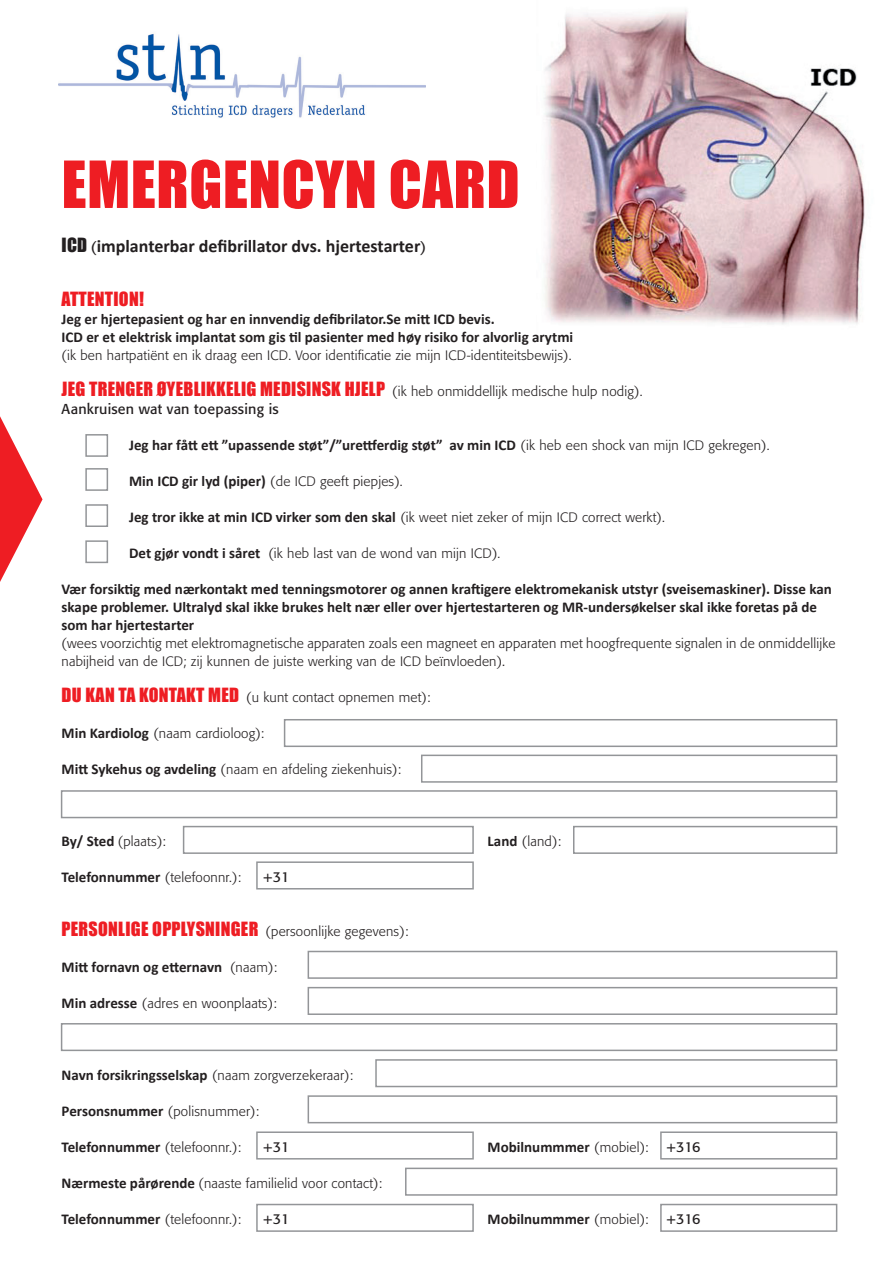
<style>
.page{position:relative;width:893px;height:1263px;background:#fff}
.page>*{position:absolute;margin:0;border:0;box-sizing:border-box;transform-origin:0 0}
.t1{font:60px "Impact";letter-spacing:.01em;color:#ee1d23}
.t2{font:700 18px "Calibri";color:#231f20}
.t3{font:18px "Impact";letter-spacing:.015em;color:#ee1d23}
.t4{font:700 15px/18px "Calibri";color:#231f20}
.t5{font:14.25px "Formata";letter-spacing:.015em;color:#231f20}
.t6{font:300 13.5px/18px "Formata";letter-spacing:.015em;color:#231f20}
.s1{font-family:"Impact";font-weight:400}
.s2{font-family:"Formata";font-weight:400;font-size:14.25px}
.s3{font-family:"Impact";font-weight:400;font-size:18px;color:#ee1d23}
.s4{font-family:"Formata";font-weight:300;font-size:13.5px}
.s5{font-family:"Calibri";font-weight:700;font-size:15px}
.s6{font-size:14.25px}
</style>
<div class="page">
<img style="left:544px;top:10px;width:321px;height:315px">
<div style="left:284px;top:719px;width:553px;height:28px;background:#fff;border:2px solid #939598"></div>
<div style="left:421px;top:755px;width:416px;height:28px;background:#fff;border:2px solid #939598"></div>
<div style="left:61px;top:790px;width:776px;height:28px;background:#fff;border:2px solid #939598"></div>
<div style="left:183px;top:826px;width:291px;height:28px;background:#fff;border:2px solid #939598"></div>
<div style="left:573px;top:826px;width:264px;height:28px;background:#fff;border:2px solid #939598"></div>
<div style="left:256px;top:861px;width:218px;height:28px;background:#fff;border:2px solid #939598"></div>
<div style="left:308px;top:951px;width:529px;height:28px;background:#fff;border:2px solid #939598"></div>
<div style="left:308px;top:987px;width:529px;height:28px;background:#fff;border:2px solid #939598"></div>
<div style="left:61px;top:1023px;width:776px;height:28px;background:#fff;border:2px solid #939598"></div>
<div style="left:375px;top:1059px;width:462px;height:28px;background:#fff;border:2px solid #939598"></div>
<div style="left:308px;top:1095px;width:529px;height:28px;background:#fff;border:2px solid #939598"></div>
<div style="left:660px;top:1131px;width:177px;height:28px;background:#fff;border:2px solid #939598"></div>
<div style="left:405px;top:1167px;width:432px;height:29px;background:#fff;border:2px solid #939598"></div>
<div style="left:660px;top:1204px;width:177px;height:28px;background:#fff;border:2px solid #939598"></div>
<div style="left:256px;top:1204px;width:218px;height:28px;background:#fff;border:2px solid #939598"></div>
<div style="left:256px;top:1131px;width:218px;height:28px;background:#fff;border:2px solid #939598"></div>
<div style="left:85px;top:434px;width:23px;height:23px;background:#fff;border:2px solid #939598"></div>
<div style="left:85px;top:468px;width:23px;height:23px;background:#fff;border:2px solid #939598"></div>
<div style="left:85px;top:504px;width:23px;height:23px;background:#fff;border:2px solid #939598"></div>
<div style="left:85px;top:540px;width:23px;height:23px;background:#fff;border:2px solid #939598"></div>
<svg style="left:0;top:416px;width:43px;height:166px"></svg>
<img style="left:59px;top:33px;width:367px;height:85px">
<h1 class="t1" style="left:62px;top:138px;width:460px">EMERGENCYN CARD</h1>
<h2 class="t2" style="left:62px;top:235px;width:366px"><span class="s1">ICD</span> <span class="s2">(</span>implanterbar defibrillator dvs. hjertestarter<span class="s2">)</span></h2>
<h2 class="t3" style="left:62px;top:285px;width:84px">ATTENTION!</h2>
<p class="t4" style="left:62px;top:310px;width:513px">Jeg er hjertepasient og har en innvendig defibrilator.Se mitt ICD bevis.<br>ICD er et elektrisk implantat som gis til pasienter med høy risiko for alvorlig arytmi</p>
<p class="t6" style="left:62px;top:346px;width:512px">(ik ben hartpatiënt en ik draag een ICD. Voor identificatie zie mijn ICD-identiteitsbewijs).</p>
<p class="t6" style="left:62px;top:382px;width:582px"><span class="s3">JEG TRENGER ØYEBLIKKELIG MEDISINSK HJELP</span> (ik heb onmiddellijk medische hulp nodig).</p>
<p class="t5" style="left:62px;top:400px;width:219px">Aankruisen wat van toepassing is</p>
<p class="t4" style="left:129px;top:436px;width:642px">Jeg har fått ett ”upassende støt”/”urettferdig støt” av min ICD <span class="s4">(ik heb een shock van mijn ICD gekregen).</span></p>
<p class="t6" style="left:129px;top:472px;width:275px"><span class="s5">Min ICD gir lyd (piper)</span> (de ICD geeft piepjes).</p>
<p class="t6" style="left:129px;top:508px;width:537px"><span class="s5">Jeg tror ikke at min ICD virker som den skal</span> (ik weet niet zeker of mijn ICD correct werkt).</p>
<p class="t6" style="left:129px;top:544px;width:373px"><span class="s5">Det gjør vondt i såret</span> (ik heb last van de wond van mijn ICD).</p>
<p class="t4" style="left:62px;top:580px;width:772px">Vær forsiktig med nærkontakt med tenningsmotorer og annen kraftigere elektromekanisk utstyr (sveisemaskiner). Disse kan skape problemer. Ultralyd skal ikke brukes helt nær eller over hjertestarteren og MR-undersøkelser skal ikke foretas på de som har hjertestarter</p>
<p class="t6" style="left:62px;top:634px;width:775px">(wees voorzichtig met elektromagnetische apparaten zoals een magneet en apparaten met hoogfrequente signalen in de onmiddellijke nabijheid van de ICD; zij kunnen de juiste werking van de ICD beïnvloeden)<span class="s6">.</span></p>
<p class="t6" style="left:62px;top:688px;width:370px"><span class="s3">DU KAN TA KONTAKT MED</span> (u kunt contact opnemen met):</p>
<p class="t6" style="left:62px;top:724px;width:204px"><span class="s5">Min Kardiolog</span> (naam cardioloog):</p>
<p class="t6" style="left:62px;top:760px;width:341px"><span class="s5">Mitt Sykehus og avdeling</span> (naam en afdeling ziekenhuis):</p>
<p class="t6" style="left:62px;top:832px;width:106px"><span class="s5">By/ Sted</span> (plaats):</p>
<p class="t6" style="left:488px;top:832px;width:75px"><span class="s5">Land</span> (land):</p>
<p class="t6" style="left:62px;top:868px;width:181px"><span class="s5">Telefonnummer</span> (telefoonnr.):</p>
<p class="t5" style="left:263px;top:868px;width:28px">+31</p>
<p class="t6" style="left:62px;top:922px;width:348px"><span class="s3">PERSONLIGE OPPLYSNINGER</span> (persoonlijke gegevens):</p>
<p class="t4" style="left:62px;top:958px;width:217px">Mitt fornavn og etternavn <span class="s4">(naam):</span></p>
<p class="t6" style="left:62px;top:994px;width:217px"><span class="s5">Min adresse</span> (adres en woonplaats):</p>
<p class="t4" style="left:62px;top:1066px;width:293px">Navn forsikringsselskap <span class="s4">(naam zorgverzekeraar):</span></p>
<p class="t6" style="left:62px;top:1102px;width:199px"><span class="s5">Personsnummer</span> (polisnummer):</p>
<p class="t6" style="left:62px;top:1138px;width:181px"><span class="s5">Telefonnummer</span> (telefoonnr.):</p>
<p class="t5" style="left:263px;top:1138px;width:28px">+31</p>
<p class="t4" style="left:488px;top:1138px;width:214px">Mobilnummmer <span class="s4">(mobiel):</span> <span class="s2">+316</span></p>
<p class="t6" style="left:62px;top:1174px;width:322px"><span class="s5">Nærmeste pårørende</span> (naaste familielid voor contact):</p>
<p class="t6" style="left:62px;top:1210px;width:181px"><span class="s5">Telefonnummer</span> (telefoonnr.):</p>
<p class="t5" style="left:263px;top:1210px;width:28px">+31</p>
<p class="t4" style="left:488px;top:1210px;width:214px">Mobilnummmer <span class="s4">(mobiel):</span> <span class="s2">+316</span></p>
</div>
